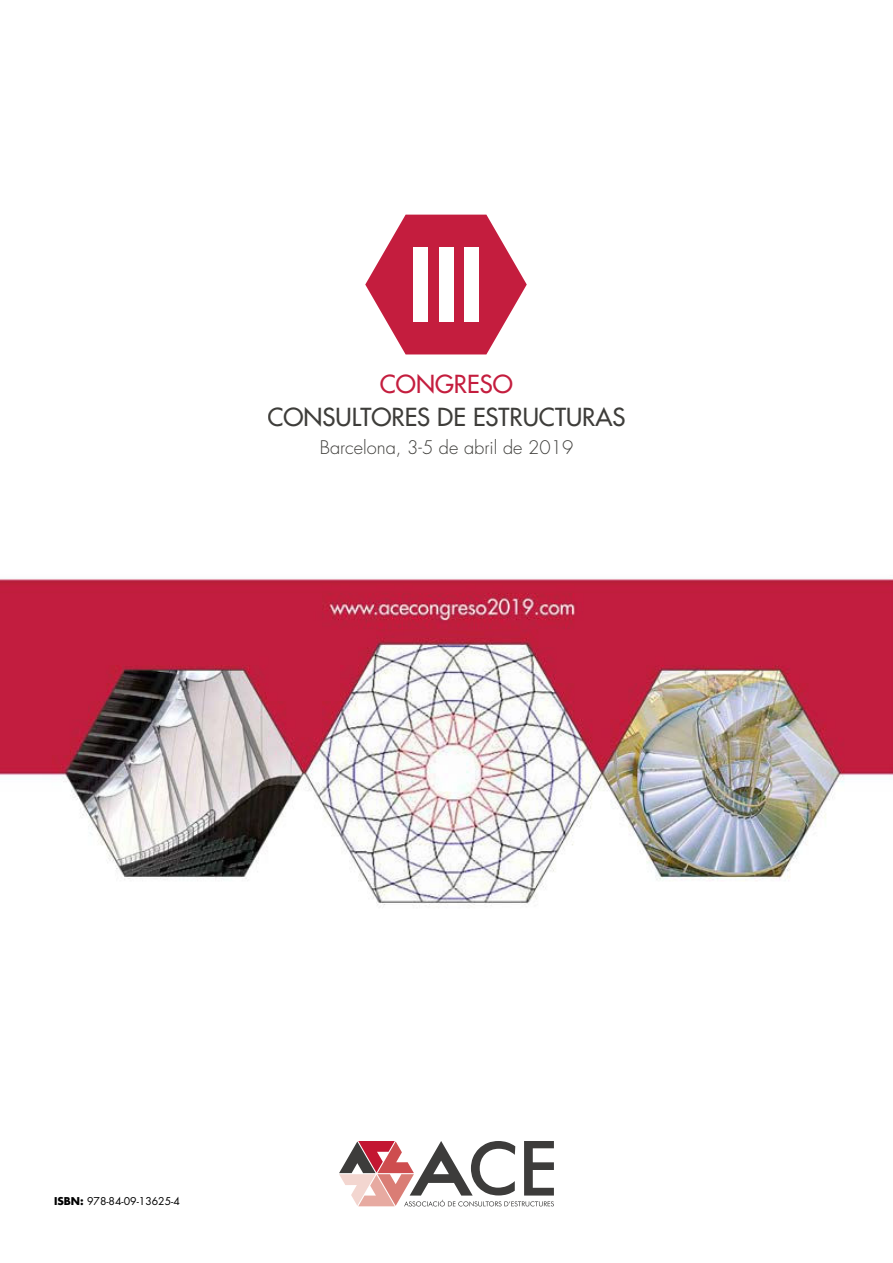
<style>
.page{position:relative;width:893px;height:1263px;background:#fff}
.page>*{position:absolute;margin:0;border:0;box-sizing:border-box;transform-origin:0 0}
.t1{font:500 24.15px "Futura Std";color:#3e3d3a}
.t2{font:500 24.15px "Futura Std";color:#c41d3e}
.t3{font:300 18.15px "Futura Std";color:#3e3d3a}
.t4{font:10.5px "Futura Std";color:#000}
.s1{font-weight:700}
</style>
<div class="page">
<img style="left:0;top:579px;width:893px;height:327px">
<svg style="left:365px;top:215px;width:162px;height:139px"></svg>
<div style="left:413px;top:247px;width:15px;height:75px;background:#fff"></div>
<div style="left:439px;top:247px;width:14px;height:75px;background:#fff"></div>
<div style="left:464px;top:247px;width:15px;height:75px;background:#fff"></div>
<svg style="left:339px;top:1141px;width:215px;height:65px"></svg>
<h1 class="t2" style="left:380px;top:371px;width:134px">CONGRESO</h1>
<h1 class="t1" style="left:268px;top:403px;width:359px">CONSULTORES DE ESTRUCTURAS</h1>
<p class="t3" style="left:320px;top:439px;width:255px">Barcelona, 3-5 de abril de 2019</p>
<p class="t4" style="left:54px;top:1196px;width:127px"><span class="s1">ISBN:</span> 978-84-09-13625-4</p>
</div>
